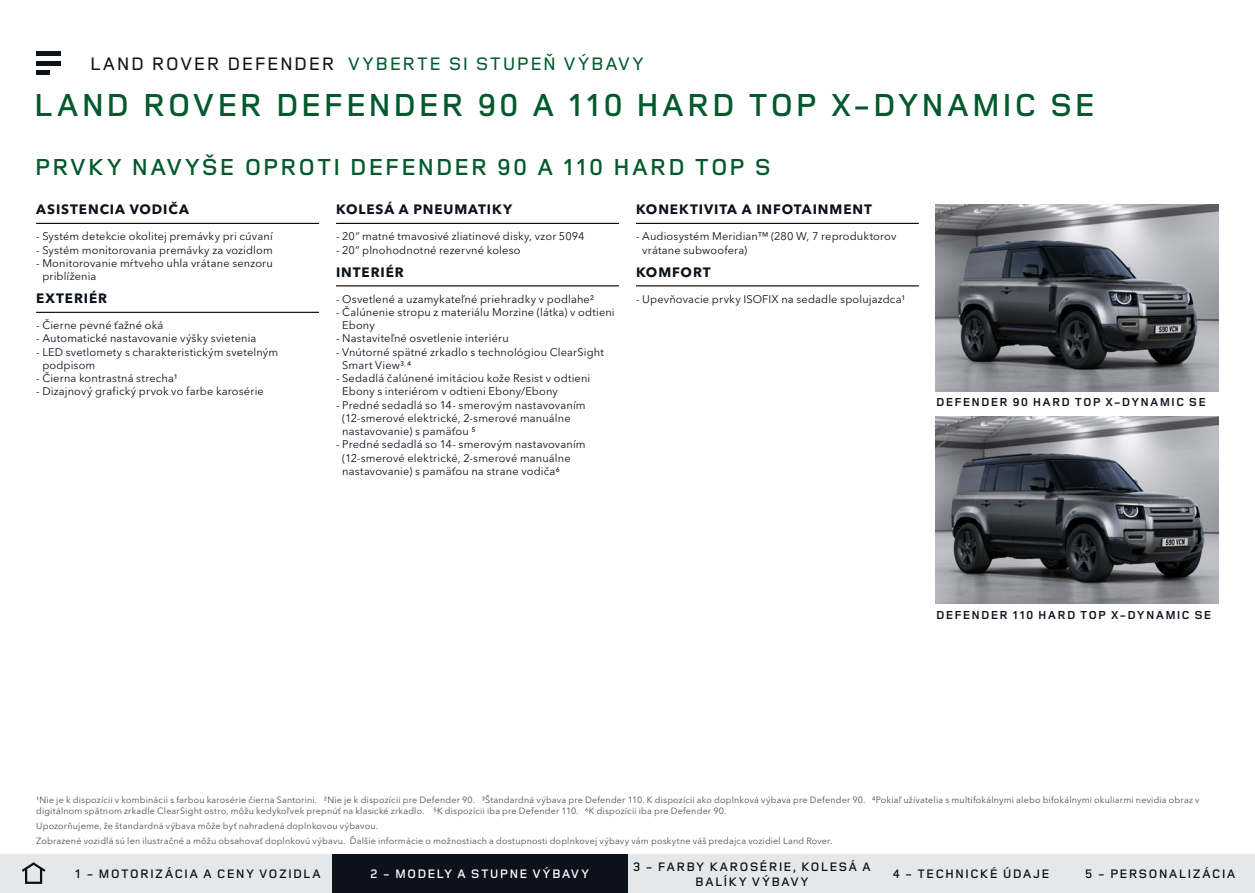
<style>
.page{position:relative;width:1255px;height:893px;background:#fff}
.page>*{position:absolute;margin:0;border:0;box-sizing:border-box;transform-origin:0 0}
.t1{font:600 33px "Land Rover Wide";letter-spacing:-.005em;color:#005a2b}
.t2{font:600 24px "Land Rover Wide";letter-spacing:.005em;color:#005a2b}
.t3{font:500 18.75px "Land Rover Wide";letter-spacing:.005em;color:#005a2b}
.t4{font:700 13.5px "Avenir Next W1 G";letter-spacing:.065em;color:#0c121c}
.t5{font:600 12.75px/15px "Land Rover Wide";letter-spacing:.025em;color:#0c121c;text-align:center}
.t6{font:600 12.75px "Land Rover Wide";letter-spacing:.025em;color:#fff}
.t7{font:700 12px "Land Rover Wide";letter-spacing:.025em;color:#0c121c}
.t8{font:10.95px/13.2px "Avenir Next W1 G";letter-spacing:.015em;color:#0c121c}
.t9{font:9px/10.8px "Avenir Next W1 G";letter-spacing:.02em;color:#4a4f54}
.s1{color:#0c121c}
</style>
<div class="page">
<svg style="left:36px;top:55px;width:24px;height:16px"></svg>
<hr style="left:36px;top:51px;width:24px;height:4px;background:#0c121c">
<hr style="left:36px;top:61px;width:24px;height:4px;background:#0c121c">
<hr style="left:36px;top:71px;width:14px;height:4px;background:#0c121c">
<div style="left:0;top:855px;width:64px;height:38px;background:#e4e8e8"></div>
<svg style="left:21px;top:862px;width:25px;height:11px"></svg>
<div style="left:25px;top:867px;width:17px;height:17px;border:2px solid #0c121c"></div>
<div style="left:64px;top:855px;width:268px;height:38px;background:#e4e8e8"></div>
<div style="left:627px;top:855px;width:249px;height:38px;background:#e4e8e8"></div>
<div style="left:876px;top:855px;width:189px;height:38px;background:#e4e8e8"></div>
<div style="left:1065px;top:855px;width:189px;height:38px;background:#e4e8e8"></div>
<div style="left:332px;top:855px;width:295px;height:38px;background:#0c121c"></div>
<img style="left:935px;top:417px;width:283px;height:187px">
<img style="left:935px;top:204px;width:283px;height:187px">
<hr style="left:36px;top:223px;width:283px;height:1px;background:#000">
<hr style="left:36px;top:312px;width:283px;height:1px;background:#000">
<hr style="left:336px;top:223px;width:283px;height:1px;background:#000">
<hr style="left:336px;top:285px;width:283px;height:1px;background:#000">
<hr style="left:636px;top:223px;width:282px;height:1px;background:#000">
<hr style="left:636px;top:285px;width:282px;height:1px;background:#000">
<h3 class="t3" style="left:89px;top:50px;width:556px"><span class="s1">LAND ROVER DEFENDER</span> VYBERTE SI STUPEŇ VÝBAVY</h3>
<h1 class="t1" style="left:33px;top:82px;width:1064px">LAND ROVER DEFENDER 90 A 110 HARD TOP X-DYNAMIC SE</h1>
<h2 class="t2" style="left:34px;top:150px;width:739px">PRVKY NAVYŠE OPROTI DEFENDER 90 A 110 HARD TOP S</h2>
<p class="t4" style="left:36px;top:199px;width:154px">ASISTENCIA VODIČA</p>
<p class="t8" style="left:36px;top:229px;width:238px">- Systém detekcie okolitej premávky pri cúvaní</p>
<p class="t8" style="left:36px;top:242px;width:238px">- Systém monitorovania premávky za vozidlom</p>
<p class="t8" style="left:42px;top:255px;width:232px;text-indent:-6px">- Monitorovanie mŕtveho uhla vrátane senzoru priblíženia</p>
<p class="t4" style="left:36px;top:288px;width:73px">EXTERIÉR</p>
<p class="t8" style="left:36px;top:318px;width:129px">- Čierne pevné ťažné oká</p>
<p class="t8" style="left:36px;top:331px;width:222px">- Automatické nastavovanie výšky svietenia</p>
<p class="t8" style="left:42px;top:344px;width:237px;text-indent:-6px">- LED svetlomety s charakteristickým svetelným podpisom</p>
<p class="t8" style="left:36px;top:371px;width:143px">- Čierna kontrastná strecha1</p>
<p class="t8" style="left:36px;top:384px;width:229px">- Dizajnový grafický prvok vo farbe karosérie</p>
<p class="t4" style="left:336px;top:199px;width:178px">KOLESÁ A PNEUMATIKY</p>
<p class="t8" style="left:336px;top:229px;width:250px">- 20” matné tmavosivé zliatinové disky, vzor 5094</p>
<p class="t8" style="left:336px;top:242px;width:186px">- 20” plnohodnotné rezervné koleso</p>
<p class="t4" style="left:336px;top:261px;width:69px">INTERIÉR</p>
<p class="t8" style="left:336px;top:291px;width:260px">- Osvetlené a uzamykateľné priehradky v podlahe2</p>
<p class="t8" style="left:342px;top:305px;width:274px;text-indent:-6px">- Čalúnenie stropu z materiálu Morzine (látka) v odtieni<br>Ebony</p>
<p class="t8" style="left:336px;top:331px;width:174px">- Nastaviteľné osvetlenie interiéru</p>
<p class="t8" style="left:342px;top:344px;width:263px;text-indent:-6px">- Vnútorné spätné zrkadlo s technológiou ClearSight<br>Smart View3<sup>,</sup> 4</p>
<p class="t8" style="left:342px;top:371px;width:249px;text-indent:-6px">- Sedadlá čalúnené imitáciou kože Resist v odtieni<br>Ebony s interiérom v odtieni Ebony/Ebony</p>
<p class="t8" style="left:342px;top:397px;width:245px;text-indent:-6px">- Predné sedadlá so 14- smerovým nastavovaním (12-smerové elektrické, 2-smerové manuálne nastavovanie) s pamäťou 5</p>
<p class="t8" style="left:342px;top:437px;width:245px;text-indent:-6px">- Predné sedadlá so 14- smerovým nastavovaním (12-smerové elektrické, 2-smerové manuálne nastavovanie) s pamäťou na strane vodiča6</p>
<p class="t4" style="left:636px;top:199px;width:237px">KONEKTIVITA A INFOTAINMENT</p>
<p class="t8" style="left:642px;top:229px;width:256px;text-indent:-6px">- Audiosystém Meridian™ (280 W, 7 reproduktorov vrátane subwoofera)</p>
<p class="t4" style="left:636px;top:261px;width:76px">KOMFORT</p>
<p class="t8" style="left:636px;top:291px;width:271px">- Upevňovacie prvky ISOFIX na sedadle spolujazdca1</p>
<p class="t7" style="left:935px;top:394px;width:272px">DEFENDER 90 HARD TOP X-DYNAMIC SE</p>
<p class="t7" style="left:935px;top:606px;width:277px">DEFENDER 110 HARD TOP X-DYNAMIC SE</p>
<p class="t9" style="left:36px;top:794px;width:1164px">1Nie je k dispozícii v kombinácii s farbou karosérie čierna Santorini. 2Nie je k dispozícii pre Defender 90. 3Štandardná výbava pre Defender 110. K dispozícii ako doplnková výbava pre Defender 90. 4Pokiaľ užívatelia s multifokálnymi alebo bifokálnymi okuliarmi nevidia obraz v digitálnom spätnom zrkadle ClearSight ostro, môžu kedykoľvek prepnúť na klasické zrkadlo. 5K dispozícii iba pre Defender 110. 6K dispozícii iba pre Defender 90.</p>
<p class="t9" style="left:36px;top:817px;width:797px;line-height:15px">Upozorňujeme, že štandardná výbava môže byť nahradená doplnkovou výbavou.<br>Zobrazené vozidlá sú len ilustračné a môžu obsahovať doplnkovú výbavu. Ďalšie informácie o možnostiach a dostupnosti doplnkovej výbavy vám poskytne váš predajca vozidiel Land Rover.</p>
<p class="t5" style="left:74px;top:866px;width:248px">1 - MOTORIZÁCIA A CENY VOZIDLA</p>
<p class="t5" style="left:632px;top:858px;width:240px">3 - FARBY KAROSÉRIE, KOLESÁ A<br>BALÍKY VÝBAVY</p>
<p class="t6" style="left:370px;top:865px;width:221px">2 - MODELY A STUPNE VÝBAVY</p>
<p class="t5" style="left:892px;top:866px;width:159px">4 - TECHNICKÉ ÚDAJE</p>
<p class="t5" style="left:1084px;top:866px;width:153px">5 - PERSONALIZÁCIA</p>
</div>
